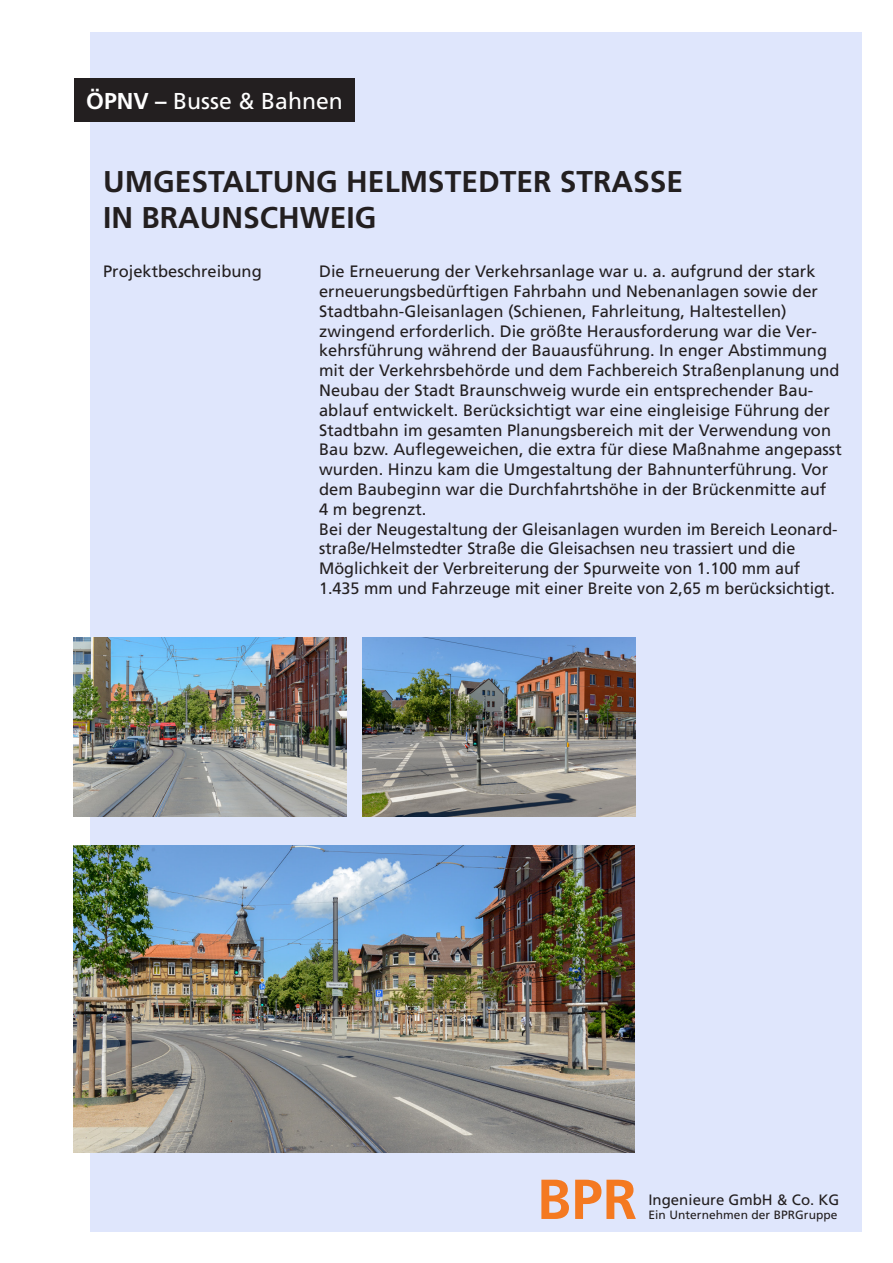
<style>
.page{position:relative;width:893px;height:1263px;background:#fff}
.page>*{position:absolute;margin:0;border:0;box-sizing:border-box;transform-origin:0 0}
.t1{font:700 56.25px "Frutiger LT Std";color:#f47921}
.t2{font:700 30px/36px "Frutiger LT Std";color:#231f20}
.t3{font:22.95px "Frutiger LT Std";color:#fff}
.t4{font:16.5px/19.8px "Frutiger LT Std";color:#231f20}
.t5{font:15px "Frutiger LT Std";color:#231f20}
.t6{font:12px "Frutiger LT Std";letter-spacing:.005em;color:#231f20}
.s1{font-weight:700}
</style>
<div class="page">
<div style="left:90px;top:32px;width:771px;height:1200px;background:#dfe6fc"></div>
<div style="left:74px;top:79px;width:281px;height:43px;background:#231f20"></div>
<img style="left:74px;top:846px;width:560px;height:306px">
<img style="left:74px;top:637px;width:273px;height:180px">
<img style="left:362px;top:637px;width:273px;height:180px">
<p class="t3" style="left:86px;top:88px;width:258px"><span class="s1">ÖPNV –</span> Busse &amp; Bahnen</p>
<p class="t2" style="left:103px;top:163px;width:581px">UMGESTALTUNG HELMSTEDTER STRASSE<br>IN BRAUNSCHWEIG</p>
<p class="t4" style="left:103px;top:262px;width:160px">Projektbeschreibung</p>
<p class="t4" style="left:319px;top:262px;width:524px">Die Erneuerung der Verkehrsanlage war u. a. aufgrund der stark erneuerungsbedürftigen Fahrbahn und Nebenanlagen sowie der Stadtbahn-Gleisanlagen (Schienen, Fahrleitung, Haltestellen) zwingend erforderlich. Die größte Herausforderung war die Ver&shy;kehrsführung während der Bauausführung. In enger Abstimmung mit der Verkehrsbehörde und dem Fachbereich Straßenplanung und Neubau der Stadt Braunschweig wurde ein entsprechender Bau&shy;ablauf entwickelt. Berücksichtigt war eine eingleisige Führung der Stadtbahn im gesamten Planungsbereich mit der Verwendung von Bau bzw. Auflegeweichen, die extra für diese Maßnahme angepasst wurden. Hinzu kam die Umgestaltung der Bahnunterführung. Vor dem Baubeginn war die Durchfahrtshöhe in der Brückenmitte auf<br>4 m begrenzt.<br>Bei der Neugestaltung der Gleisanlagen wurden im Bereich Leonard&shy;straße/Helmstedter Straße die Gleisachsen neu trassiert und die Möglichkeit der Verbreiterung der Spurweite von 1.100 mm auf 1.435 mm und Fahrzeuge mit einer Breite von 2,65 m berücksichtigt.</p>
<p class="t1" style="left:537px;top:1166px;width:102px">BPR</p>
<p class="t5" style="left:648px;top:1191px;width:192px">Ingenieure GmbH &amp; Co. KG</p>
<p class="t6" style="left:648px;top:1208px;width:191px">Ein Unternehmen der BPRGruppe</p>
</div>
